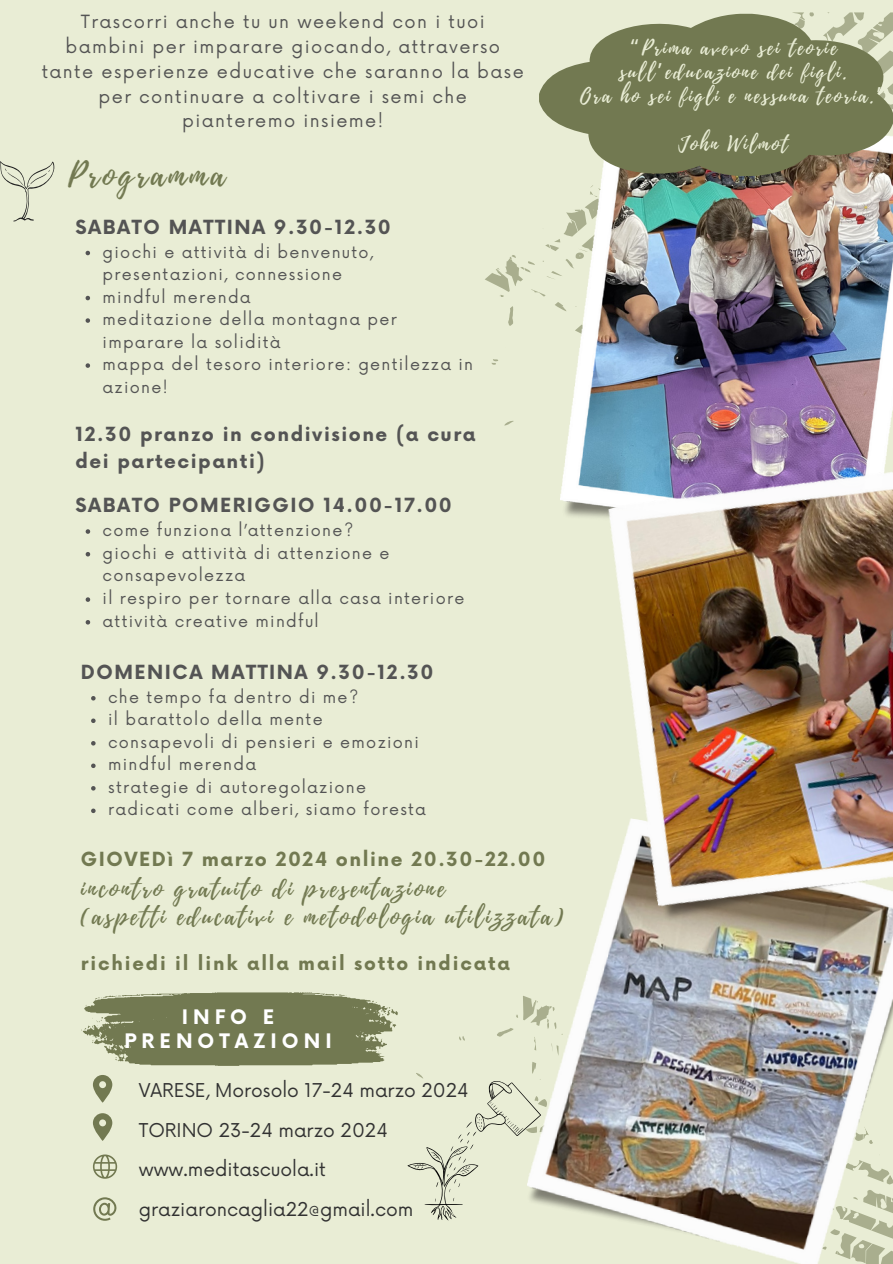
<style>
.page{position:relative;width:893px;height:1264px;background:#fff}
.page>*{position:absolute;margin:0;border:0;box-sizing:border-box;transform-origin:0 0}
.t1{font:33px "Playlist Script";letter-spacing:.1em;color:#727951}
.t2{font:24.6px/28.2px "Playlist Script";letter-spacing:.1em;color:#727951}
.t3{font:20.4px/24px "Playlist Script";letter-spacing:.1em;color:#e9edd5;text-align:center}
.t4{font:700 19.5px/23.7px "Now";letter-spacing:.255em;color:#fff;text-align:center}
.t5{font:700 19.05px/27px "Now";letter-spacing:.08em;color:#545454}
.t6{font:700 19.05px "Now";letter-spacing:.08em;color:#727951}
.t7{font:18.6px/39.5px "Now";color:#323232}
.t8{font:700 18.6px "Now";letter-spacing:.1em;color:#727951}
.t9{font:17.7px/24.8px "Now";letter-spacing:.08em;color:#545454;text-align:center}
.t10{font:15.9px/22.5px "Now";letter-spacing:.08em;color:#545454}
.s1{font-family:"Noto Sans Gurmukhi"}
</style>
<div class="page">
<div style="left:0;top:0;width:892px;height:1263px;background:#e9edd5"></div>
<svg style="left:485px;top:12px;width:407px;height:413px"></svg>
<img style="left:523px;top:944px;width:369px;height:319px">
<img style="left:560px;top:176px;width:332px;height:252px">
<img style="left:560px;top:428px;width:332px;height:516px">
<svg style="left:81px;top:992px;width:317px;height:74px;background:#868c67"></svg>
<svg style="left:93px;top:1197px;width:24px;height:23px"></svg>
<svg style="left:93px;top:1075px;width:19px;height:27px"></svg>
<svg style="left:93px;top:1154px;width:24px;height:24px"></svg>
<svg style="left:93px;top:1113px;width:19px;height:27px"></svg>
<svg style="left:0;top:161px;width:55px;height:61px"></svg>
<svg style="left:407px;top:1080px;width:134px;height:140px"></svg>
<svg style="left:539px;top:14px;width:353px;height:162px;fill:#727951"></svg>
<svg style="left:86px;top:251px;width:4px;height:4px"></svg>
<svg style="left:86px;top:296px;width:4px;height:4px"></svg>
<svg style="left:86px;top:318px;width:4px;height:5px"></svg>
<svg style="left:86px;top:363px;width:4px;height:5px"></svg>
<svg style="left:86px;top:529px;width:4px;height:5px"></svg>
<svg style="left:86px;top:552px;width:4px;height:4px"></svg>
<svg style="left:86px;top:597px;width:4px;height:5px"></svg>
<svg style="left:86px;top:620px;width:4px;height:4px"></svg>
<svg style="left:91px;top:696px;width:5px;height:4px"></svg>
<svg style="left:91px;top:718px;width:5px;height:5px"></svg>
<svg style="left:91px;top:741px;width:5px;height:4px"></svg>
<svg style="left:91px;top:763px;width:5px;height:5px"></svg>
<svg style="left:91px;top:786px;width:5px;height:4px"></svg>
<svg style="left:91px;top:808px;width:5px;height:5px"></svg>
<p class="t9" style="left:42px;top:10px;width:483px">Trascorri anche tu un weekend con i tuoi bambini per imparare giocando, attraverso tante esperienze educative che saranno la base per continuare a coltivare i semi che pianteremo insieme!</p>
<p class="t1" style="left:68px;top:151px;width:158px">Programma</p>
<p class="t5" style="left:75px;top:215px;width:317px">SABATO MATTINA 9.30-12.30</p>
<h1 class="t10" style="left:103px;top:241px;width:272px">giochi e attività di benvenuto, presentazioni, connessione</h1>
<p class="t10" style="left:103px;top:286px;width:150px">mindful merenda</p>
<h3 class="t10" style="left:103px;top:309px;width:296px">meditazione della montagna per imparare la solidità</h3>
<p class="t10" style="left:103px;top:354px;width:372px">mappa del tesoro interiore: gentilezza in azione!</p>
<p class="t5" style="left:75px;top:422px;width:401px">12.30 pranzo in condivisione (a cura dei partecipanti)</p>
<p class="t5" style="left:75px;top:493px;width:378px">SABATO POMERIGGIO 14.00-17.00</p>
<p class="t10" style="left:103px;top:520px;width:252px">come funziona l’attenzione?</p>
<h4 class="t10" style="left:103px;top:542px;width:288px">giochi e attività di attenzione e consapevolezza</h4>
<h3 class="t10" style="left:103px;top:588px;width:363px">il respiro per tornare alla casa interiore</h3>
<p class="t10" style="left:103px;top:610px;width:218px">attività creative mindful</p>
<p class="t5" style="left:81px;top:660px;width:354px">DOMENICA MATTINA 9.30-12.30</p>
<p class="t10" style="left:108px;top:686px;width:252px">che tempo fa dentro di me?</p>
<p class="t10" style="left:108px;top:709px;width:216px">il barattolo della mente</p>
<h3 class="t10" style="left:108px;top:731px;width:312px">consapevoli di pensieri e emozioni</h3>
<p class="t10" style="left:108px;top:754px;width:150px">mindful merenda</p>
<p class="t10" style="left:108px;top:776px;width:259px">strategie di autoregolazione</p>
<p class="t10" style="left:108px;top:799px;width:319px">radicati come alberi, siamo foresta</p>
<p class="t6" style="left:81px;top:848px;width:466px">GIOVEDì 7 marzo 2024 online 20.30-22.00</p>
<p class="t2" style="left:81px;top:875px;width:485px">incontro gratuito di presentazione<br>(aspetti educativi e metodologia utilizzata)</p>
<p class="t8" style="left:81px;top:953px;width:430px">richiedi il link alla mail sotto indicata</p>
<h5 class="t4" style="left:124px;top:1006px;width:208px">INFO E<br>PRENOTAZIONI</h5>
<p class="t7" style="left:139px;top:1071px;width:331px">VARESE, Morosolo 17-24 marzo 2024<br>TORINO 23-24 marzo 2024 www.meditascuola.it graziaroncaglia22@gmail.com</p>
<h4 class="t3" style="left:580px;top:36px;width:307px"><span class="s1">“</span>Prima avevo sei teorie sull<span class="s1">’</span>educazione dei figli.<br>Ora ho sei figli e nessuna teoria.<span class="s1">”</span></h4>
<h2 class="t3" style="left:678px;top:132px;width:111px">John Wilmot</h2>
</div>
